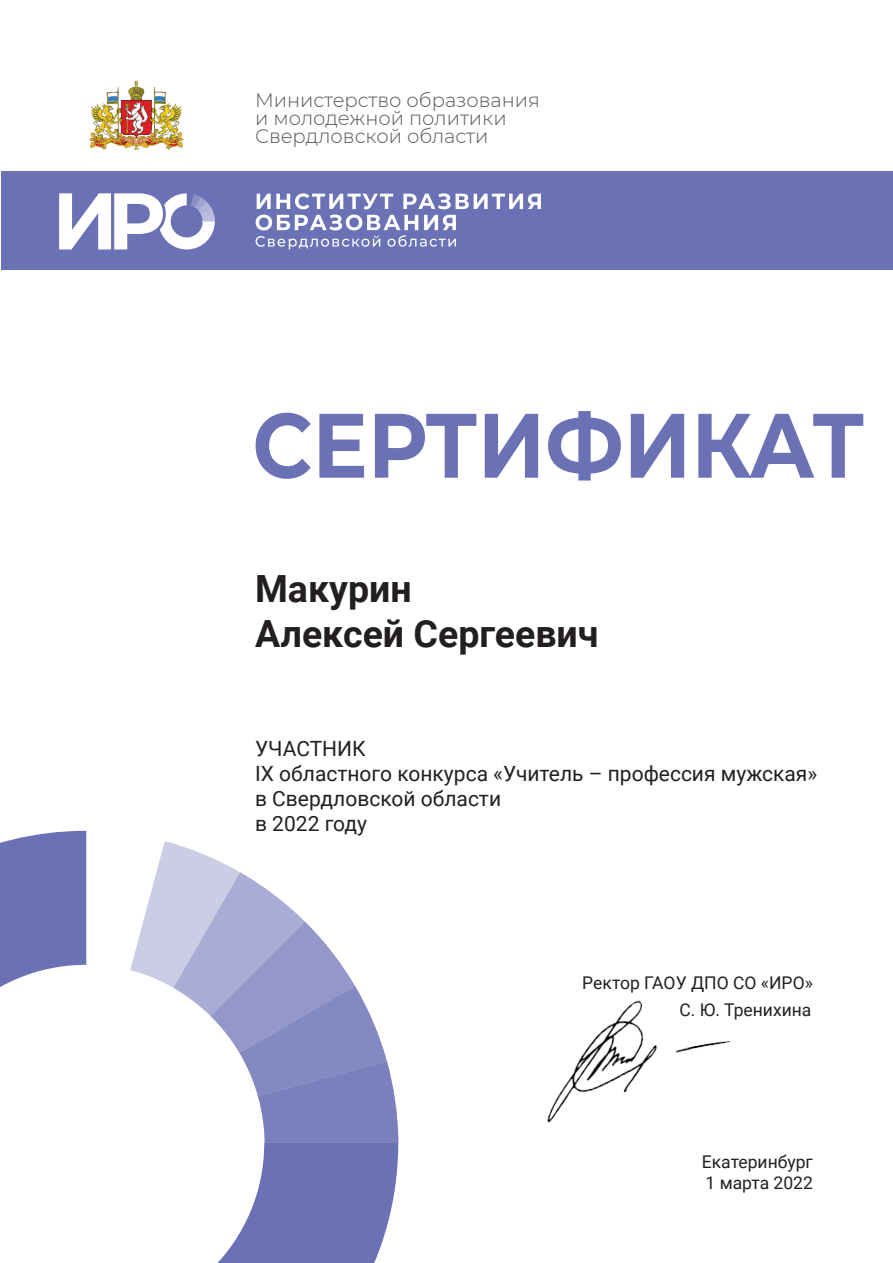
<style>
.page{position:relative;width:893px;height:1263px;background:#fff}
.page>*{position:absolute;margin:0;border:0;box-sizing:border-box;transform-origin:0 0}
.ФИО{font:700 37.5px "Roboto";color:#231f20}
.t1{font:21px/25.2px "Roboto";color:#231f20}
.t2{font:300 19.5px/18.5px "Montserrat";color:#57585a}
.t3{font:17.55px/21px "Roboto";color:#231f20}
</style>
<div class="page">
<div style="left:1px;top:171px;width:891px;height:98px;background:#6b71b5"></div>
<img style="left:90px;top:81px;width:45px;height:57px">
<svg style="left:256px;top:193px;width:285px;height:56px"></svg>
<svg style="left:59px;top:193px;width:156px;height:56px"></svg>
<svg style="left:256px;top:411px;width:607px;height:69px"></svg>
<svg style="left:0;top:831px;width:398px;height:432px"></svg>
<svg style="left:130px;top:841px;width:268px;height:302px"></svg>
<svg style="left:173px;top:872px;width:225px;height:271px"></svg>
<svg style="left:211px;top:921px;width:187px;height:222px"></svg>
<img style="left:547px;top:1000px;width:184px;height:123px">
<p class="t2" style="left:255px;top:90px;width:286px">Министерство образования и молодежной политики<br>Свердловской области</p>
<p class="ФИО" style="left:255px;top:563px;width:158px">Макурин</p>
<p class="ФИО" style="left:255px;top:608px;width:345px">Алексей Сергеевич</p>
<p class="t1" style="left:255px;top:735px;width:564px">УЧАСТНИК<br>IX областного конкурса «Учитель – профессия мужская» в Свердловской области<br>в 2022 году</p>
<p class="t3" style="left:582px;top:968px;width:232px;line-height:27.3px;text-align:right">Ректор ГАОУ ДПО СО «ИРО»<br>С. Ю. Тренихина</p>
<p class="t3" style="left:702px;top:1151px;width:113px">Екатеринбург<br>1 марта 2022</p>
</div>
